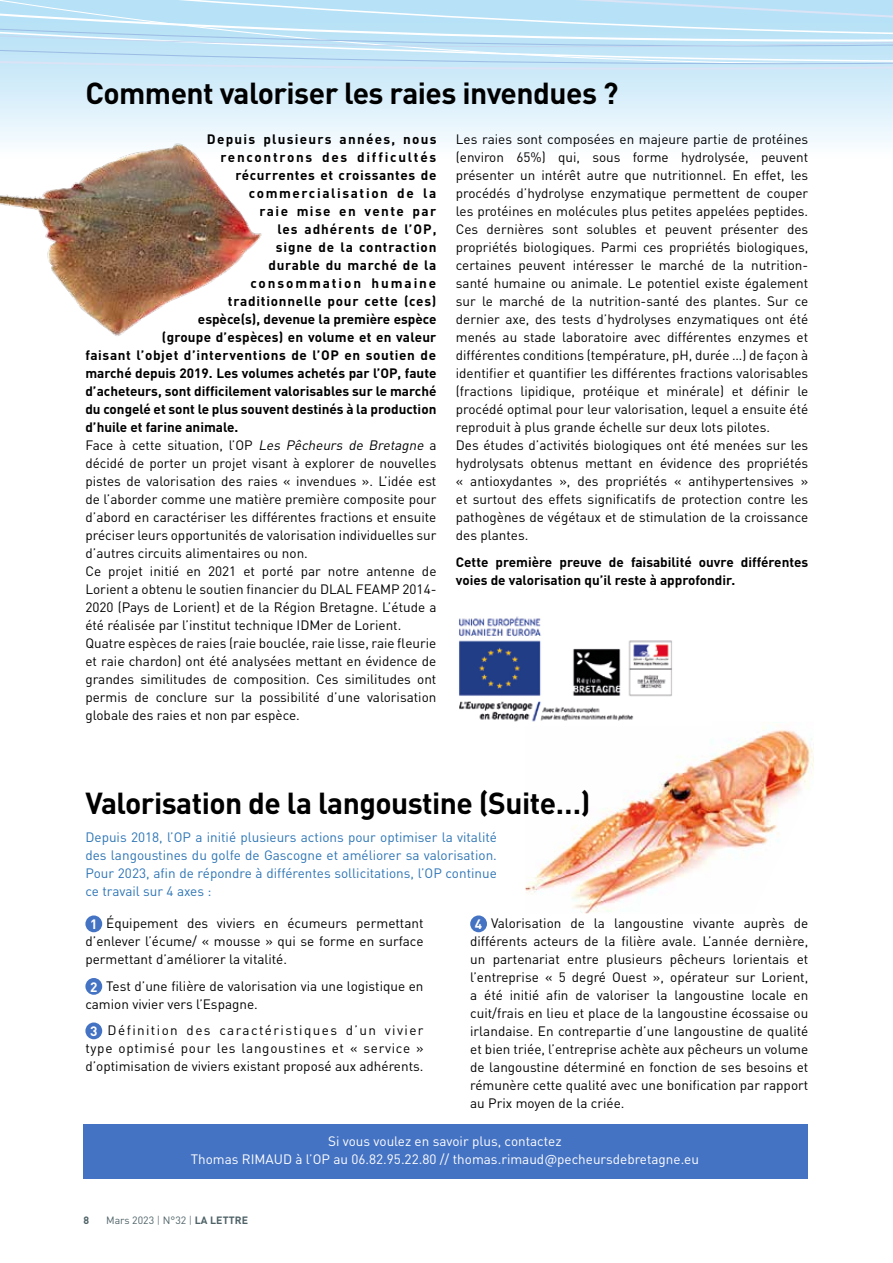
<style>
.page{position:relative;width:893px;height:1263px;background:#fff}
.page>*{position:absolute;margin:0;border:0;box-sizing:border-box;transform-origin:0 0}
.t1{font:700 30px "DINOT";letter-spacing:-.02em;color:#000}
.t2{font:13.5px/18px "DINOT";color:#000;text-align:justify}
.t3{font:700 13.5px/18px "DINOT";letter-spacing:.01em;color:#000}
.t4{font:13.5px/18px "DINOT";color:#2e75b5;text-align:justify}
.t5{font:13.5px/18px "DINOT";letter-spacing:.05em;color:#000;text-align:center}
.t6{font:13.5px/18px "DINOT";color:#fff;text-align:center}
.t7{font:700 13.5px "DINOT";letter-spacing:.045em;color:#000}
.t8{font:700 13.5px "DINOT";letter-spacing:.055em;color:#000}
.t9{font:700 13.5px "DINOT";letter-spacing:.095em;color:#000}
.t10{font:700 13.5px "DINOT";letter-spacing:.13em;color:#000}
.t11{font:700 13.5px "DINOT";letter-spacing:.12em;color:#000}
.t12{font:700 13.5px "DINOT";letter-spacing:.06em;color:#000}
.t13{font:700 13.5px "DINOT";letter-spacing:.075em;color:#000}
.t14{font:700 13.5px "DINOT";letter-spacing:.05em;color:#000}
.t15{font:700 13.5px "DINOT";letter-spacing:.14em;color:#000}
.t16{font:700 13.5px "DINOT";letter-spacing:.105em;color:#000}
.t17{font:10.5px "DINOT";color:#4e6267}
.t18{font:700 10.5px "DINOT";color:#4e6267}
.s1{font-style:italic}
.s2{font-weight:700;color:#fff}
.s3{font-weight:300}
.s4{font-weight:700}
</style>
<div class="page">
<img style="left:526px;top:724px;width:288px;height:189px">
<div style="left:83px;top:1124px;width:725px;height:54px;background:#4573c4"></div>
<svg style="left:295px;top:106px;width:598px;height:37px"></svg>
<div style="left:295px;top:100px;width:598px;height:6px;background:#dcf0fb"></div>
<svg style="left:0;top:0;width:893px;height:100px;background:#c6e6f7"></svg>
<div style="left:85px;top:915px;width:17px;height:17px;background:#4573c4;border-radius:50%"></div>
<div style="left:85px;top:978px;width:17px;height:17px;background:#4573c4;border-radius:50%"></div>
<div style="left:85px;top:1022px;width:17px;height:17px;background:#4573c4;border-radius:50%"></div>
<div style="left:470px;top:915px;width:17px;height:17px;background:#4573c4;border-radius:50%"></div>
<img style="left:459px;top:616px;width:252px;height:110px">
<img style="left:0;top:94px;width:295px;height:242px">
<h1 class="t1" style="left:85px;top:72px;width:535px">Comment valoriser les raies invendues ?</h1>
<p class="t9" style="left:207px;top:130px;width:231px">Depuis plusieurs années, nous</p>
<p class="t10" style="left:220px;top:148px;width:217px">rencontrons des difficultés</p>
<p class="t7" style="left:235px;top:166px;width:203px">récurrentes et croissantes de</p>
<p class="t11" style="left:249px;top:184px;width:189px">commercialisation de la</p>
<p class="t16" style="left:259px;top:202px;width:178px">raie mise en vente par</p>
<p class="t13" style="left:277px;top:220px;width:161px">les adhérents de l’OP,</p>
<p class="t12" style="left:276px;top:238px;width:162px">signe de la contraction</p>
<p class="t14" style="left:268px;top:256px;width:170px">durable du marché de la</p>
<p class="t15" style="left:250px;top:274px;width:187px">consommation humaine</p>
<p class="t8" style="left:228px;top:292px;width:210px">traditionnelle pour cette (ces)</p>
<p class="t3" style="left:198px;top:310px;width:240px">espèce(s), devenue la première espèce</p>
<p class="t3" style="left:162px;top:328px;width:276px">(groupe d’espèces) en volume et en valeur</p>
<p class="t7" style="left:85px;top:346px;width:352px">faisant l’objet d’interventions de l’OP en soutien de</p>
<p class="t3" style="left:85px;top:364px;width:353px">marché depuis 2019. Les volumes achetés par l’OP, faute</p>
<p class="t3" style="left:85px;top:382px;width:352px">d’acheteurs, sont difficilement valorisables sur le marché</p>
<p class="t3" style="left:85px;top:400px;width:352px">du congelé et sont le plus souvent destinés à la production</p>
<p class="t3" style="left:85px;top:418px;width:154px">d’huile et farine animale.</p>
<p class="t2" style="left:85px;top:436px;width:353px">Face à cette situation, l’OP <span class="s1">Les Pêcheurs de Bretagne</span> a</p>
<p class="t2" style="left:85px;top:454px;width:353px">décidé de porter un projet visant à explorer de nouvelles</p>
<p class="t2" style="left:85px;top:472px;width:353px">pistes de valorisation des raies « invendues ». L’idée est</p>
<p class="t2" style="left:85px;top:490px;width:353px">de l’aborder comme une matière première composite pour</p>
<p class="t2" style="left:85px;top:508px;width:353px">d’abord en caractériser les différentes fractions et ensuite</p>
<p class="t2" style="left:85px;top:526px;width:353px">préciser leurs opportunités de valorisation individuelles sur</p>
<p class="t2" style="left:85px;top:544px;width:224px">d’autres circuits alimentaires ou non.</p>
<p class="t2" style="left:85px;top:562px;width:353px">Ce projet initié en 2021 et porté par notre antenne de</p>
<p class="t2" style="left:85px;top:580px;width:353px">Lorient a obtenu le soutien financier du DLAL FEAMP 2014-</p>
<p class="t2" style="left:85px;top:598px;width:353px">2020 (Pays de Lorient) et de la Région Bretagne. L’étude a</p>
<p class="t2" style="left:85px;top:616px;width:317px">été réalisée par l’institut technique IDMer de Lorient.</p>
<p class="t2" style="left:85px;top:634px;width:352px">Quatre espèces de raies (raie bouclée, raie lisse, raie fleurie</p>
<p class="t2" style="left:85px;top:652px;width:352px">et raie chardon) ont été analysées mettant en évidence de</p>
<p class="t2" style="left:85px;top:670px;width:353px">grandes similitudes de composition. Ces similitudes ont</p>
<p class="t2" style="left:85px;top:688px;width:353px">permis de conclure sur la possibilité d’une valorisation</p>
<p class="t2" style="left:85px;top:706px;width:216px">globale des raies et non par espèce.</p>
<p class="t2" style="left:456px;top:130px;width:354px;text-align:left">Les raies sont composées en majeure partie de protéines (environ 65%) qui, sous forme hydrolysée, peuvent présenter un intérêt autre que nutritionnel. En effet, les procédés d’hydrolyse enzymatique permettent de couper les protéines en molécules plus petites appelées peptides.<br>Ces dernières sont solubles et peuvent présenter des propriétés biologiques. Parmi ces propriétés biologiques, certaines peuvent intéresser le marché de la nutrition&shy;santé humaine ou animale. Le potentiel existe également sur le marché de la nutrition-santé des plantes. Sur ce dernier axe, des tests d’hydrolyses enzymatiques ont été menés au stade laboratoire avec différentes enzymes et différentes conditions (température, pH, durée …) de façon à identifier et quantifier les différentes fractions valorisables (fractions lipidique, protéique et minérale) et définir le procédé optimal pour leur valorisation, lequel a ensuite été reproduit à plus grande échelle sur deux lots pilotes.<br>Des études d’activités biologiques ont été menées sur les hydrolysats obtenus mettant en évidence des propriétés « antioxydantes », des propriétés « antihypertensives » et surtout des effets significatifs de protection contre les pathogènes de végétaux et de stimulation de la croissance des plantes.</p>
<p class="t3" style="left:456px;top:552px;width:354px">Cette première preuve de faisabilité ouvre différentes voies de valorisation qu’il reste à approfondir.</p>
<h1 class="t1" style="left:85px;top:782px;width:507px">Valorisation de la langoustine (Suite…)</h1>
<p class="t4" style="left:85px;top:828px;width:413px">Depuis 2018, l’OP a initié plusieurs actions pour optimiser la vitalité des langoustines du golfe de Gascogne et améliorer sa valorisation.<br>Pour 2023, afin de répondre à différentes sollicitations, l’OP continue ce travail sur 4 axes :</p>
<p class="t2" style="left:85px;top:913px;width:340px;text-indent:5px"><span class="s2">1</span> Équipement des viviers en écumeurs permettant d’enlever l’écume/ « mousse » qui se forme en surface permettant d’améliorer la vitalité.</p>
<p class="t2" style="left:85px;top:976px;width:340px;text-indent:5px"><span class="s2">2</span> Test d’une filière de valorisation via une logistique en camion vivier vers l’Espagne.</p>
<p class="t5" style="left:85px;top:1020px;width:340px"><span class="s2">3</span> Définition des caractéristiques d’un vivier type optimisé pour les langoustines et « service » d’optimisation de viviers existant proposé aux adhérents.</p>
<p class="t2" style="left:470px;top:913px;width:340px;text-indent:5px"><span class="s2">4</span> Valorisation de la langoustine vivante auprès de différents acteurs de la filière avale. L’année dernière, un partenariat entre plusieurs pêcheurs lorientais et l’entreprise « 5 degré Ouest », opérateur sur Lorient, a été initié afin de valoriser la langoustine locale en cuit/frais en lieu et place de la langoustine écossaise ou irlandaise. En contrepartie d’une langoustine de qualité et bien triée, l’entreprise achète aux pêcheurs un volume de langoustine déterminé en fonction de ses besoins et rémunère cette qualité avec une bonification par rapport au Prix moyen de la criée.</p>
<p class="t6" style="left:191px;top:1131px;width:510px">Si vous voulez en savoir plus, contactez<br>Thomas RIMAUD à l’OP au 06.82.95.22.80 // thomas.rimaud@pecheursdebretagne.eu</p>
<p class="t18" style="left:83px;top:1213px;width:7px">8</p>
<p class="t17" style="left:106px;top:1213px;width:144px">Mars 2023 <span class="s3">|</span> N°32 <span class="s3">|</span> <span class="s4">LA LETTRE</span></p>
</div>
